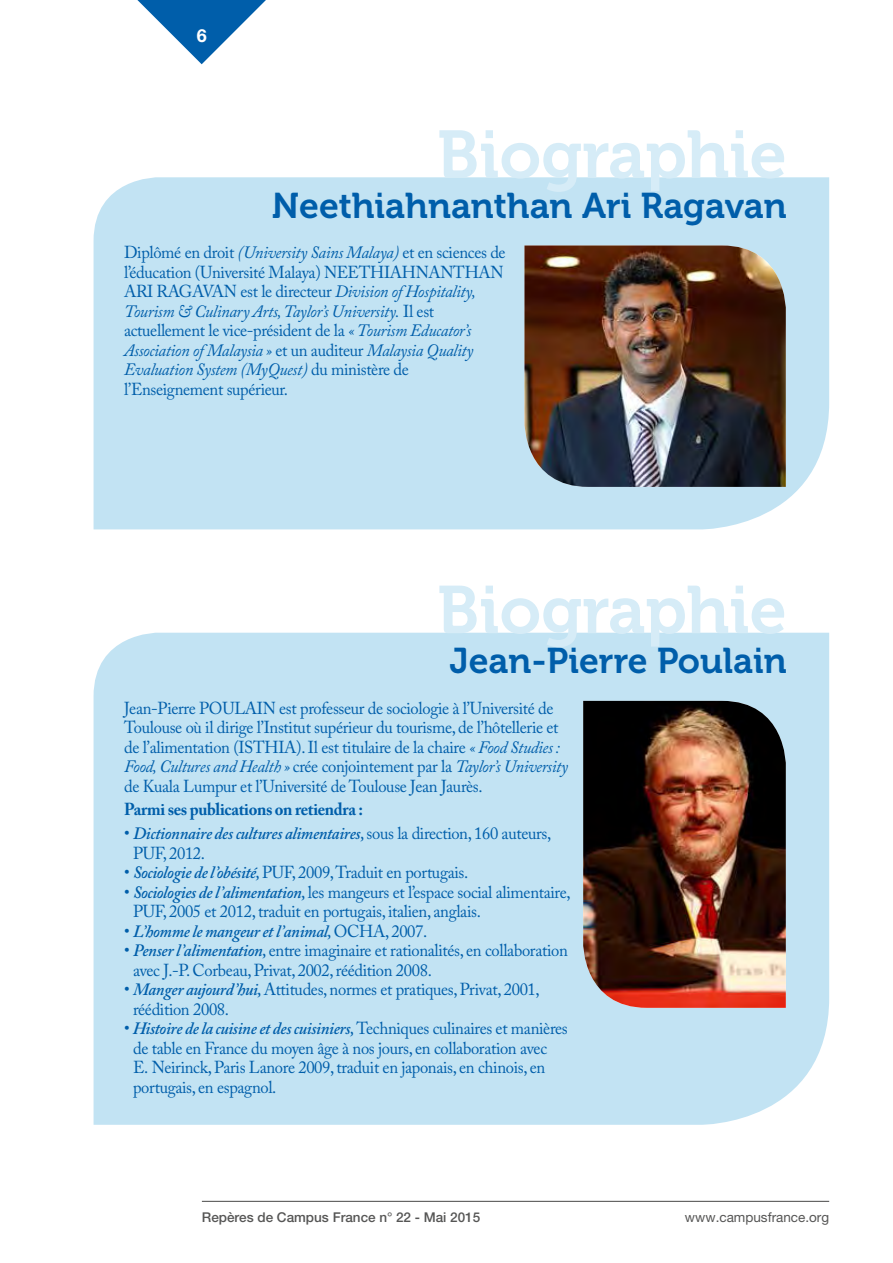
<style>
.page{position:relative;width:893px;height:1263px;background:#fff}
.page>*{position:absolute;margin:0;border:0;box-sizing:border-box;transform-origin:0 0}
.t1{font:67.05px "Museo 700";color:#d6ecf7}
.t2{font:35.7px "Museo 700";color:#005eaa}
.t3{font:700 18px "Helvetica Neue LT Std";color:#fff}
.t4{font:17.25px/19.5px "Adobe Caslon Pro";letter-spacing:-.02em;color:#005eaa;scale:.96 1}
.t5{font:italic 600 17.25px "Adobe Caslon Pro";letter-spacing:-.02em;color:#005eaa;scale:.96 1}
.t6{font:700 17.25px "Adobe Caslon Pro";letter-spacing:-.02em;color:#005eaa;scale:.96 1}
.t7{font:500 13.5px "Helvetica Neue LT Std";color:#565655}
.t8{font:13.5px "Helvetica Neue LT Std";color:#565655}
.s1{font-style:italic}
.s2{font-weight:600;font-style:italic}
.s3{font-weight:400;font-style:normal}
</style>
<div class="page">
<hr style="left:202px;top:1201px;width:627px;height:1px;background:#484847">
<svg style="left:137px;top:0;width:129px;height:64px"></svg>
<div style="left:94px;top:177px;width:735px;height:352px;background:#c2e3f3"></div>
<img style="left:524px;top:245px;width:262px;height:242px">
<div style="left:94px;top:633px;width:735px;height:492px;background:#c2e3f3"></div>
<img style="left:583px;top:701px;width:203px;height:307px">
<p class="t3" style="left:197px;top:24px;width:12px">6</p>
<h1 class="t1" style="left:437px;top:117px;width:351px">Biographie</h1>
<h2 class="t2" style="left:272px;top:186px;width:516px">Neethiahnanthan Ari Ragavan</h2>
<p class="t4" style="left:124px;top:242px;width:399px">Diplômé en droit <span class="s1">(University Sains Malaya)</span> et en sciences de l’éducation (Université Malaya) NEETHIAHNANTHAN ARI RAGAVAN est le directeur <span class="s1">Division of Hospitality, Tourism &amp; Culinary Arts, Taylor’s University.</span> Il est actuellement le vice-président de la <span class="s1">« Tourism Educator’s Association of Malaysia »</span> et un auditeur <span class="s1">Malaysia Quality Evaluation System (MyQuest)</span> du ministère de l’Enseignement supérieur.</p>
<h1 class="t1" style="left:437px;top:573px;width:351px">Biographie</h1>
<h2 class="t2" style="left:450px;top:641px;width:339px">Jean-Pierre Poulain</h2>
<p class="t4" style="left:124px;top:698px;width:464px">Jean-Pierre POULAIN est professeur de sociologie à l’Université de Toulouse où il dirige l’Institut supérieur du tourisme, de l’hôtellerie et de l’alimentation (ISTHIA). Il est titulaire de la chaire <span class="s1">« Food Studies :<br>Food, Cultures and Health »</span> crée conjointement par la <span class="s1">Taylor’s University </span>de Kuala Lumpur et l’Université de Toulouse Jean Jaurès.</p>
<p class="t6" style="left:124px;top:799px;width:250px">Parmi ses publications on retiendra :</p>
<p class="t4" style="left:133px;top:823px;width:437px;text-indent:-9px">• <span class="s2">Dictionnaire des cultures alimentaires,</span> sous la direction, 160 auteurs,<br>PUF, 2012.</p>
<p class="t4" style="left:124px;top:862px;width:360px">• <span class="s2">Sociologie de l’obésité,</span> PUF, 2009, Traduit en portugais.</p>
<p class="t4" style="left:133px;top:882px;width:457px;text-indent:-9px">• <span class="s2">Sociologies de l’alimentation,</span> les mangeurs et l’espace social alimentaire,<br>PUF, 2005 et 2012, traduit en portugais, italien, anglais.</p>
<p class="t5" style="left:124px;top:920px;width:317px"><span class="s3">•</span> L’homme le mangeur et l’animal, <span class="s3">OCHA, 2007.</span></p>
<p class="t4" style="left:133px;top:940px;width:454px;text-indent:-9px">• <span class="s2">Penser l’alimentation,</span> entre imaginaire et rationalités, en collaboration avec J.-P. Corbeau, Privat, 2002, réédition 2008.</p>
<p class="t4" style="left:133px;top:979px;width:425px;text-indent:-9px">• <span class="s2">Manger aujourd’hui,</span> Attitudes, normes et pratiques, Privat, 2001, réédition 2008.</p>
<p class="t4" style="left:133px;top:1018px;width:454px;text-indent:-9px">• <span class="s2">Histoire de la cuisine et des cuisiniers,</span> Techniques culinaires et manières de table en France du moyen âge à nos jours, en collaboration avec<br>E. Neirinck, Paris Lanore 2009, traduit en japonais, en chinois, en portugais, en espagnol.</p>
<p class="t7" style="left:202px;top:1209px;width:280px">Repères de Campus France n° 22 - Mai 2015</p>
<p class="t8" style="left:685px;top:1209px;width:146px">www.campusfrance.org</p>
</div>
